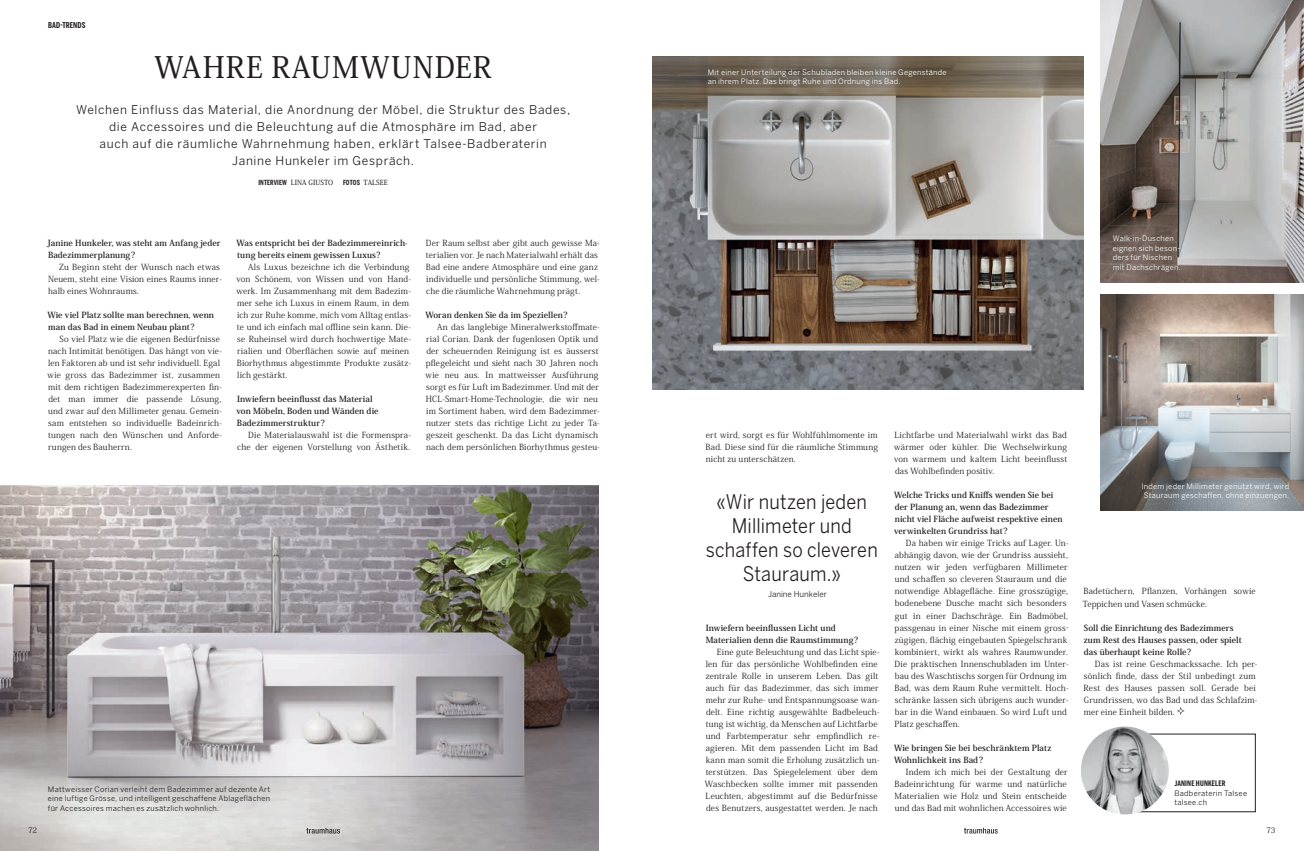
<style>
.page{position:relative;width:1304px;height:851px;background:#fff}
.page>*{position:absolute;margin:0;border:0;box-sizing:border-box;transform-origin:0 0}
.t1{font:500 29.5px "Koz Min Pro";letter-spacing:.04em;color:#231f20}
.t2{font:20px/24px "Benton Sans";letter-spacing:.01em;color:#231f20;text-align:center;scale:.9 1}
.t3{font:12px/17px "Benton Sans";letter-spacing:.055em;color:#231f20;text-align:center}
.t4{font:8.4px/12px "Koz Min Pro";letter-spacing:.015em;color:#231f20}
.t5{font:700 8.4px/12px "Koz Min Pro";letter-spacing:.01em;color:#231f20}
.t6{font:8px "Benton Sans";color:#231f20}
.t7{font:700 8px "Benton Sans Compressed";letter-spacing:.01em;color:#231f20}
.t8{font:7.6px "Koz Min Pro";color:#231f20}
.t9{font:7.5px/9.5px "Benton Sans";letter-spacing:.03em;color:#fff}
.t10{font:7.5px/9.5px "Benton Sans";letter-spacing:.03em;color:#231f20}
.t11{font:700 7.5px "Benton Sans Compressed";letter-spacing:.025em;color:#231f20}
.t12{font:500 7px "Koz Min Pro";letter-spacing:.005em;color:#231f20}
.s1{font-family:"Benton Sans Compressed";font-weight:700}
.s2{color:#fff}
</style>
<div class="page">
<img style="left:1081px;top:726px;width:88px;height:88px;border-radius:44px">
<img style="left:0;top:485px;width:598px;height:365px">
<img style="left:1101px;top:0;width:203px;height:282px">
<img style="left:652px;top:57px;width:432px;height:333px">
<img style="left:1101px;top:294px;width:203px;height:216px">
<svg style="left:1177px;top:707px;width:7px;height:7px"></svg>
<svg style="left:964px;top:827px;width:34px;height:6px"></svg>
<svg style="left:306px;top:827px;width:34px;height:6px"></svg>
<p class="t7" style="left:48px;top:20px;width:39px">BAD-TRENDS</p>
<h1 class="t1" style="left:155px;top:46px;width:339px">WAHRE RAUMWUNDER</h1>
<p class="t3" style="left:76px;top:101px;width:496px">Welchen Einfluss das Material, die Anordnung der Möbel, die Struktur des Bades, die Accessoires und die Beleuchtung auf die Atmosphäre im Bad, aber<br>auch auf die räumliche Wahrnehmung haben, erklärt Talsee-Badberaterin<br>Janine Hunkeler im Gespräch.</p>
<p class="t12" style="left:258px;top:177px;width:76px"><span class="s1">INTERVIEW</span> LINA GIUSTO</p>
<p class="t12" style="left:343px;top:177px;width:46px"><span class="s1">FOTOS</span> TALSEE</p>
<p class="t9" style="left:708px;top:67px;width:240px">Mit einer Unterteilung der Schubladen bleiben kleine Gegenstände an ihrem Platz. Das bringt Ruhe und Ordnung ins Bad.</p>
<p class="t5" style="left:47px;top:237px;width:175px">Janine Hunkeler, was steht am Anfang jeder<br>Badezimmerplanung?</p>
<p class="t4" style="left:48px;top:261px;width:175px;text-indent:11px">Zu Beginn steht der Wunsch nach etwas<br>Neuem, steht eine Vision eines Raums inner&shy;halb eines Wohnraums.</p>
<p class="t5" style="left:47px;top:309px;width:168px">Wie viel Platz sollte man berechnen, wenn man das Bad in einem Neubau plant?</p>
<p class="t4" style="left:48px;top:333px;width:176px;text-indent:12px">So viel Platz wie die eigenen Bedürfnisse nach Intimität benötigen. Das hängt von vie&shy;len Faktoren ab und ist sehr individuell. Egal wie gross das Badezimmer ist, zusammen mit dem richtigen Badezimmerexperten fin&shy;det man immer die passende Lösung, und zwar auf den Millimeter genau. Gemein&shy;sam entstehen so individuelle Badeinrich&shy;tungen nach den Wünschen und Anforde&shy;rungen des Bauherrn.</p>
<p class="t5" style="left:236px;top:237px;width:173px">Was entspricht bei der Badezimmereinrich&shy;tung bereits einem gewissen Luxus?</p>
<p class="t4" style="left:237px;top:261px;width:176px;text-indent:12px">Als Luxus bezeichne ich die Verbindung von Schönem, von Wissen und von Hand&shy;werk. Im Zusammenhang mit dem Badezim&shy;mer sehe ich Luxus in einem Raum, in dem ich zur Ruhe komme, mich vom Alltag entlas&shy;te und ich einfach mal offline sein kann. Die&shy;se Ruheinsel wird durch hochwertige Mate&shy;rialien und Oberflächen sowie auf meinen Biorhythmus abgestimmte Produkte zusätz&shy;lich gestärkt.</p>
<p class="t5" style="left:237px;top:393px;width:144px">Inwiefern beeinflusst das Material von Möbeln, Boden und Wänden die<br>Badezimmerstruktur?</p>
<p class="t4" style="left:237px;top:429px;width:175px;text-align:right">Die Materialauswahl ist die Formenspra&shy;che der eigenen Vorstellung von Ästhetik.</p>
<p class="t4" style="left:706px;top:429px;width:174px;text-align:justify">ert wird, sorgt es für Wohlfühlmomente im Bad. Diese sind für die räumliche Stimmung nicht zu unterschätzen.</p>
<p class="t4" style="left:426px;top:237px;width:175px">Der Raum selbst aber gibt auch gewisse Ma&shy;terialien vor. Je nach Materialwahl erhält das Bad eine andere Atmosphäre und eine ganz individuelle und persönliche Stimmung, wel&shy;che die räumliche Wahrnehmung prägt.</p>
<p class="t5" style="left:425px;top:309px;width:144px">Woran denken Sie da im Speziellen?</p>
<p class="t4" style="left:426px;top:321px;width:176px;text-indent:12px">An das langlebige Mineralwerkstoffmate&shy;rial Corian. Dank der fugenlosen Optik und der scheuernden Reinigung ist es äusserst pflegeleicht und sieht nach 30 Jahren noch wie neu aus. In mattweisser Ausführung sorgt es für Luft im Badezimmer. Und mit der HCL-Smart-Home-Technologie, die wir neu im Sortiment haben, wird dem Badezimmer&shy;nutzer stets das richtige Licht zu jeder Ta&shy;geszeit geschenkt. Da das Licht dynamisch nach dem persönlichen Biorhythmus gesteu-</p>
<h2 class="t2" style="left:706px;top:489px;width:193px">«Wir nutzen jeden<br>Millimeter und schaffen so cleveren<br>Stauraum.»</h2>
<p class="t6" style="left:768px;top:589px;width:60px">Janine Hunkeler</p>
<p class="t10" style="left:48px;top:784px;width:224px;text-align:justify">Mattweisser Corian verleiht dem Badezimmer auf dezente Art eine luftige Grösse, und intelligent geschaffene Ablageflächen für Accessoires machen es zusätzlich wohnlich.</p>
<p class="t5" style="left:706px;top:621px;width:154px">Inwiefern beeinflussen Licht und<br>Materialien denn die Raumstimmung?</p>
<p class="t4" style="left:705px;top:645px;width:176px;text-indent:12px">Eine gute Beleuchtung und das Licht spie&shy;len für das persönliche Wohlbefinden eine zentrale Rolle in unserem Leben. Das gilt auch für das Badezimmer, das sich immer mehr zur Ruhe- und Entspannungsoase wan&shy;delt. Eine richtig ausgewählte Badbeleuch&shy;tung ist wichtig, da Menschen auf Lichtfarbe und Farbtemperatur sehr empfindlich re&shy;agieren. Mit dem passenden Licht im Bad kann man somit die Erholung zusätzlich un&shy;terstützen. Das Spiegelelement über dem Waschbecken sollte immer mit passenden Leuchten, abgestimmt auf die Bedürfnisse des Benutzers, ausgestattet werden. Je nach</p>
<p class="t9" style="left:1113px;top:234px;width:70px">Walk-in-Duschen eignen sich beson&shy;ders für Nischen mit Dachschrägen.</p>
<p class="t4" style="left:894px;top:429px;width:175px;text-align:justify">Lichtfarbe und Materialwahl wirkt das Bad wärmer oder kühler. Die Wechselwirkung von warmem und kaltem Licht beeinflusst das Wohlbefinden positiv.</p>
<p class="t5" style="left:894px;top:489px;width:170px">Welche Tricks und Kniffs wenden Sie bei der Planung an, wenn das Badezimmer nicht viel Fläche aufweist respektive einen verwinkelten Grundriss hat?</p>
<p class="t4" style="left:895px;top:537px;width:175px;text-indent:11px">Da haben wir einige Tricks auf Lager. Un&shy;abhängig davon, wie der Grundriss aussieht, nutzen wir jeden verfügbaren Millimeter und schaffen so cleveren Stauraum und die notwendige Ablagefläche. Eine grosszügige, bodenebene Dusche macht sich besonders gut in einer Dachschräge. Ein Badmöbel, passgenau in einer Nische mit einem gross&shy;zügigen, flächig eingebauten Spiegelschrank kombiniert, wirkt als wahres Raumwunder.<br>Die praktischen Innenschubladen im Unter&shy;bau des Waschtischs sorgen für Ordnung im Bad, was dem Raum Ruhe vermittelt. Hoch&shy;schränke lassen sich übrigens auch wunder&shy;bar in die Wand einbauen. So wird Luft und Platz geschaffen.</p>
<p class="t5" style="left:894px;top:741px;width:159px">Wie bringen Sie bei beschränktem Platz<br>Wohnlichkeit ins Bad?</p>
<p class="t4" style="left:895px;top:765px;width:175px;text-align:justify;text-indent:11px">Indem ich mich bei der Gestaltung der Badeinrichtung für warme und natürliche Materialien wie Holz und Stein entscheide und das Bad mit wohnlichen Accessoires wie</p>
<p class="t9" style="left:1142px;top:481px;width:149px">Indem jeder Millimeter genutzt wird, wird<br>Stauraum geschaffen, ohne einzuengen.</p>
<p class="t4" style="left:1083px;top:585px;width:174px">Badetüchern, Pflanzen, Vorhängen sowie<br>Teppichen und Vasen schmücke.</p>
<p class="t5" style="left:1084px;top:621px;width:159px">Soll die Einrichtung des Badezimmers zum Rest des Hauses passen, oder spielt das überhaupt keine Rolle?</p>
<p class="t4" style="left:1084px;top:657px;width:175px;text-indent:11px">Das ist reine Geschmackssache. Ich per&shy;sönlich finde, dass der Stil unbedingt zum Rest des Hauses passen soll. Gerade bei Grundrissen, wo das Bad und das Schlafzim&shy;mer eine Einheit bilden.</p>
<p class="t11" style="left:1174px;top:778px;width:54px">JANINE HUNKELER<span class="s2">,</span></p>
<p class="t10" style="left:1174px;top:788px;width:76px">Badberaterin Talsee<span class="s2">. </span>talsee.ch</p>
<p class="t8" style="left:28px;top:824px;width:11px">72</p>
<p class="t8" style="left:1266px;top:824px;width:11px">73</p>
</div>
